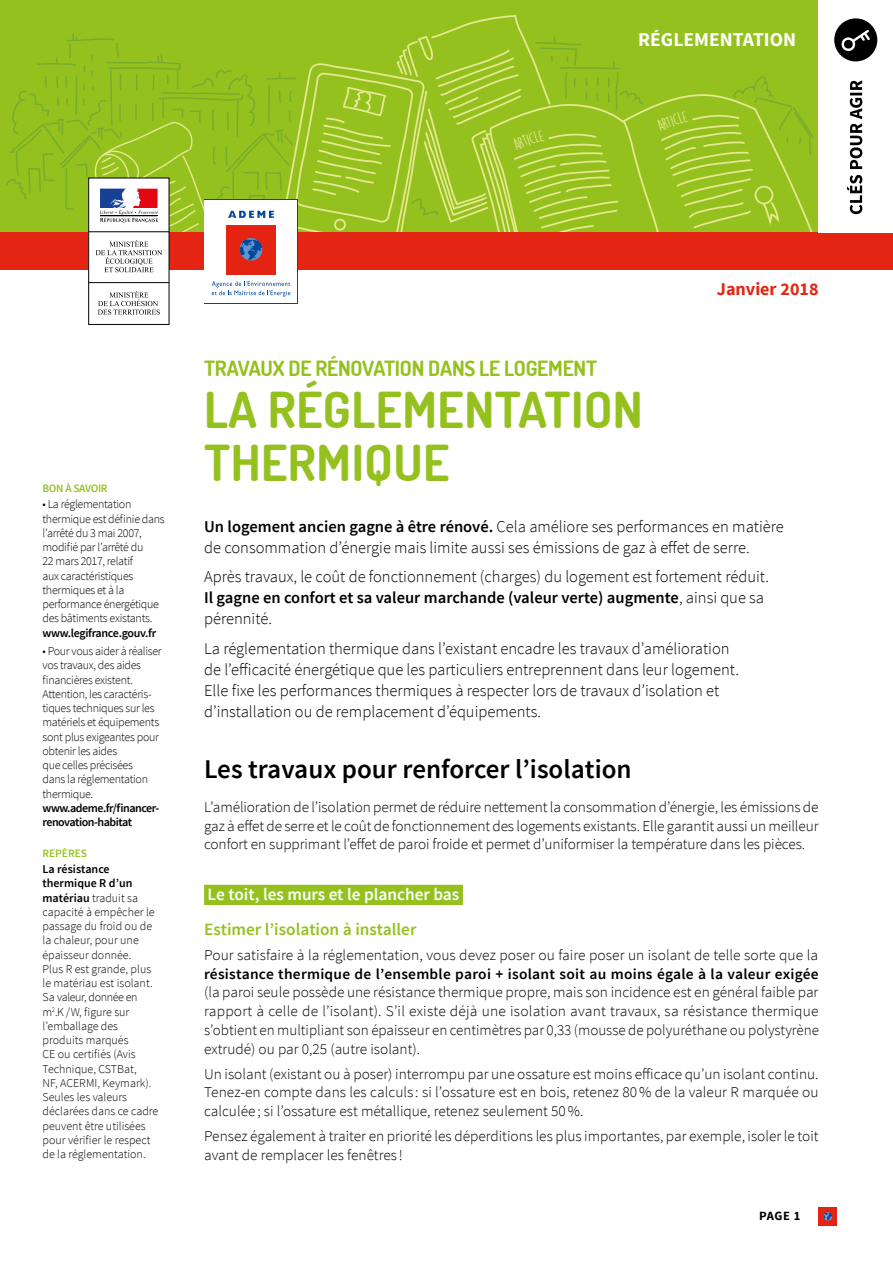
<style>
.page{position:relative;width:893px;height:1263px;background:#fff}
.page>*{position:absolute;margin:0;border:0;box-sizing:border-box;transform-origin:0 0}
.t1{font:700 49.5px/52.5px "Dosis";letter-spacing:.01em;color:#95c11f}
.t2{font:600 27px "Source Sans Pro";color:#000}
.t3{font:700 21px "Dosis";letter-spacing:-.01em;color:#95c11f}
.t4{font:700 19.5px "Source Sans Pro";color:#fff}
.t5{font:700 18px "Source Sans Pro";color:#e42513}
.t6{font:600 17.25px "Source Sans Pro";color:#fff}
.t7{font:600 17.25px "Source Sans Pro";color:#95c11f}
.t8{font:300 16.5px/21px "Source Sans Pro";color:#000}
.t9{font:300 15px/18.8px "Source Sans Pro";color:#000;text-align:justify}
.t10{font:600 15px "Source Sans Pro";letter-spacing:.015em;color:#000}
.t11{font:700 12.6px "Source Sans Pro";color:#000}
.t12{font:300 12px/14.2px "Source Sans Pro";letter-spacing:-.025em;color:#000}
.t13{font:300 12px/14.2px "Source Sans Pro";color:#000}
.t14{font:600 12px/14.2px "Source Sans Pro";letter-spacing:-.04em;color:#000}
.t15{font:600 11.25px "Source Sans Pro";letter-spacing:-.025em;color:#95c11f}
.t16{font:600 11.25px "Source Sans Pro";color:#95c11f}
.s1{font-weight:600}
</style>
<div class="page">
<div style="left:819px;top:1207px;width:18px;height:19px;background:#e42313"></div>
<svg style="left:824px;top:1212px;width:8px;height:9px"></svg>
<div style="left:204px;top:885px;width:259px;height:20px;background:#95c11f"></div>
<div style="left:0;top:0;width:891px;height:233px;background:#95c11f"></div>
<div style="left:0;top:233px;width:893px;height:37px;background:#e42513"></div>
<div style="left:819px;top:0;width:74px;height:233px;background:#fff"></div>
<svg style="left:834px;top:18px;width:43px;height:43px"></svg>
<svg style="left:847px;top:80px;width:15px;height:134px"></svg>
<div style="left:227px;top:225px;width:49px;height:49px;background:#e42313"></div>
<svg style="left:212px;top:281px;width:78px;height:16px"></svg>
<div style="left:88px;top:178px;width:81px;height:147px;border:1px solid #000"></div>
<hr style="left:89px;top:282px;width:80px;height:1px;background:#000">
<svg style="left:98px;top:291px;width:62px;height:24px"></svg>
<svg style="left:5px;top:16px;width:812px;height:256px"></svg>
<h3 class="t4" style="left:638px;top:27px;width:159px">RÉGLEMENTATION</h3>
<p class="t15" style="left:43px;top:481px;width:67px">BON À SAVOIR</p>
<p class="t12" style="left:43px;top:497px;width:124px">• La réglementation thermique est définie dans l’arrêté du 3 mai 2007, modifié par l’arrêté du<br>22 mars 2017, relatif<br>aux caractéristiques thermiques et à la performance énergétique des bâtiments existants.</p>
<p class="t14" style="left:43px;top:626px;width:115px">www.legifrance.gouv.fr</p>
<p class="t12" style="left:43px;top:644px;width:121px">• Pour vous aider à réaliser vos travaux, des aides financières existent.<br>Attention, les caractéris&shy;tiques techniques sur les matériels et équipements sont plus exigeantes pour obtenir les aides<br>que celles précisées<br>dans la réglementation thermique.</p>
<p class="t14" style="left:43px;top:801px;width:118px">www.ademe.fr/financer&shy;renovation-habitat</p>
<p class="t16" style="left:43px;top:846px;width:46px">REPÈRES</p>
<p class="t13" style="left:43px;top:862px;width:117px"><span class="s1">La résistance thermique R d’un matériau</span> traduit sa capacité à empêcher le passage du froid ou de la chaleur, pour une épaisseur donnée.<br>Plus R est grande, plus le matériau est isolant.<br>Sa valeur, donnée en m<sup>2</sup>.K /W, figure sur l’emballage des produits marqués<br>CE ou certifiés (Avis<br>Technique, CSTBat,<br>NF, ACERMI, Keymark).<br>Seules les valeurs déclarées dans ce cadre peuvent être utilisées pour vérifier le respect de la réglementation.</p>
<p class="t5" style="left:717px;top:278px;width:103px">Janvier 2018</p>
<h3 class="t3" style="left:204px;top:355px;width:395px">TRAVAUX DE RÉNOVATION DANS LE LOGEMENT</h3>
<h1 class="t1" style="left:204px;top:383px;width:440px">LA RÉGLEMENTATION<br>THERMIQUE</h1>
<p class="t8" style="left:204px;top:516px;width:581px"><span class="s1">Un logement ancien gagne à être rénové.</span> Cela améliore ses performances en matière de consommation d’énergie mais limite aussi ses émissions de gaz à effet de serre.</p>
<p class="t8" style="left:204px;top:566px;width:566px">Après travaux, le coût de fonctionnement (charges) du logement est fortement réduit.<br><span class="s1">Il gagne en confort et sa valeur marchande (valeur verte) augmente</span>, ainsi que sa pérennité.</p>
<p class="t8" style="left:204px;top:638px;width:536px">La réglementation thermique dans l’existant encadre les travaux d’amélioration de l’efficacité énergétique que les particuliers entreprennent dans leur logement.<br>Elle fixe les performances thermiques à respecter lors de travaux d’isolation et d’installation ou de remplacement d’équipements.</p>
<h2 class="t2" style="left:204px;top:752px;width:429px">Les travaux pour renforcer l’isolation</h2>
<p class="t9" style="left:204px;top:797px;width:616px">L’amélioration de l’isolation permet de réduire nettement la consommation d’énergie, les émissions de gaz à effet de serre et le coût de fonctionnement des logements existants. Elle garantit aussi un meilleur confort en supprimant l’effet de paroi froide et permet d’uniformiser la température dans les pièces.</p>
<p class="t6" style="left:208px;top:884px;width:253px">Le toit, les murs et le plancher bas</p>
<p class="t7" style="left:204px;top:918px;width:214px">Estimer l’isolation à installer</p>
<p class="t9" style="left:204px;top:945px;width:615px">Pour satisfaire à la réglementation, vous devez poser ou faire poser un isolant de telle sorte que la</p>
<p class="t10" style="left:204px;top:964px;width:616px">résistance thermique de l’ensemble paroi + isolant soit au moins égale à la valeur exigée</p>
<p class="t9" style="left:204px;top:983px;width:616px">(la paroi seule possède une résistance thermique propre, mais son incidence est en général faible par rapport à celle de l’isolant). S’il existe déjà une isolation avant travaux, sa résistance thermique s’obtient en multipliant son épaisseur en centimètres par 0,33 (mousse de polyuréthane ou polystyrène extrudé) ou par 0,25 (autre isolant).</p>
<p class="t9" style="left:204px;top:1064px;width:616px">Un isolant (existant ou à poser) interrompu par une ossature est moins efficace qu’un isolant continu.<br>Tenez-en compte dans les calculs : si l’ossature est en bois, retenez 80% de la valeur R marquée ou calculée ; si l’ossature est métallique, retenez seulement 50%.</p>
<p class="t9" style="left:204px;top:1127px;width:616px">Pensez également à traiter en priorité les déperditions les plus importantes, par exemple, isoler le toit avant de remplacer les fenêtres !</p>
<p class="t11" style="left:759px;top:1208px;width:43px">PAGE 1</p>
</div>
